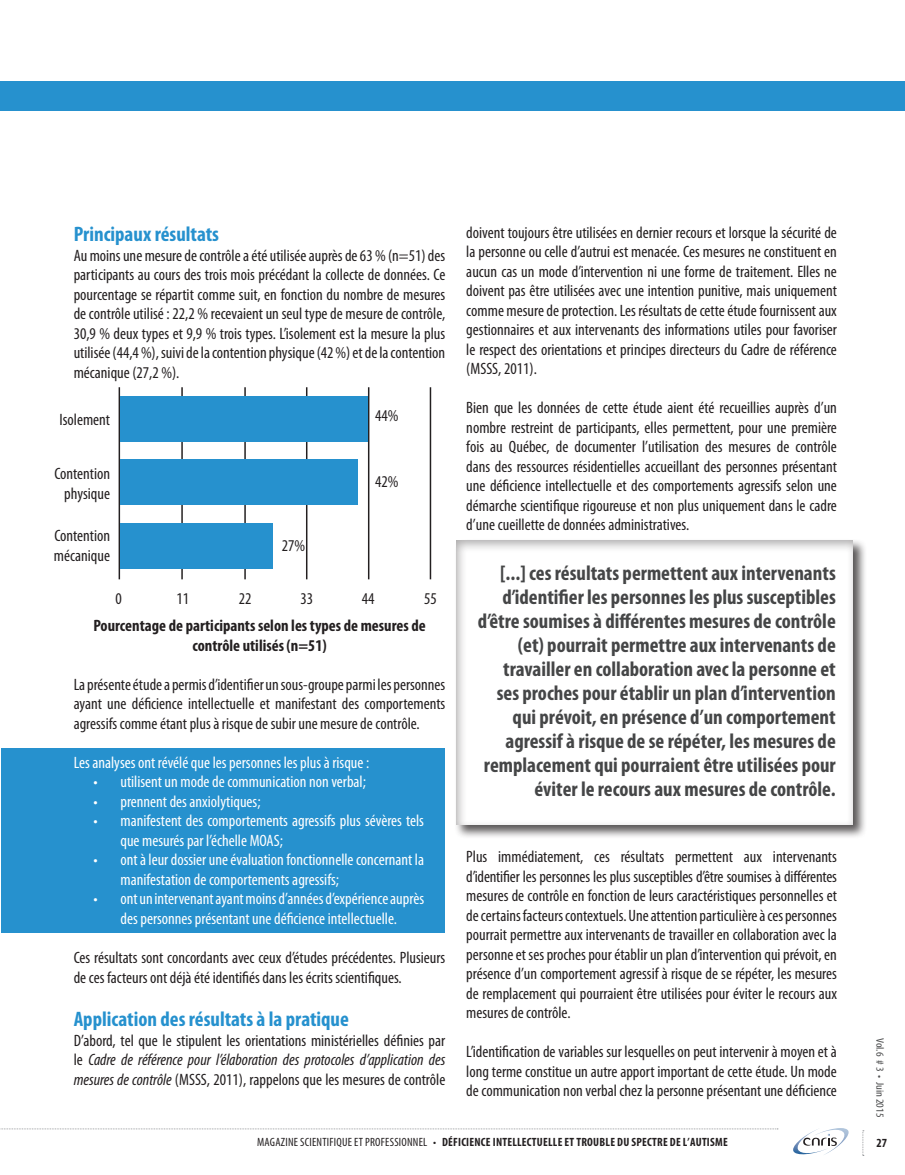
<style>
.page{position:relative;width:905px;height:1175px;background:#fff}
.page>*{position:absolute;margin:0;border:0;box-sizing:border-box;transform-origin:0 0}
.Sous-titres{font:700 condensed 21px/24px "Myriad Pro";color:#454647;text-align:right}
.Sous-titres-2{font:700 condensed 21px "Myriad Pro";color:#2691ce}
.texte{font:condensed 16.5px/19.5px "Myriad Pro";color:#231f20;text-align:justify}
.texte-2{font:condensed 16.5px/19.5px "Myriad Pro";color:#fff}
.texte-3{font:700 condensed 16.5px/19.5px "Myriad Pro";color:#231f20;text-align:center}
.t1{font:700 condensed 12.45px "Myriad Pro";color:#231f20}
.t2{font:700 condensed 12px "Myriad Pro";letter-spacing:.02em;color:#231f20}
.t3{font:condensed 10.8px "Myriad Pro";color:#4b4c4d;scale:1.11 1}
.s1{font-style:italic}
.s2{font-weight:400}
</style>
<div class="page">
<svg style="left:793px;top:1128px;width:55px;height:27px"></svg>
<svg style="left:862px;top:1130px;width:1px;height:26px"></svg>
<svg style="left:0;top:1128px;width:778px;height:1px"></svg>
<div style="left:2px;top:748px;width:443px;height:185px;background:#2691ce"></div>
<hr style="left:119px;top:387px;width:1px;height:192px;background:#231f20">
<hr style="left:181px;top:387px;width:2px;height:192px;background:#231f20">
<hr style="left:244px;top:387px;width:2px;height:192px;background:#231f20">
<hr style="left:306px;top:387px;width:1px;height:192px;background:#231f20">
<hr style="left:368px;top:387px;width:1px;height:192px;background:#231f20">
<hr style="left:429px;top:387px;width:2px;height:192px;background:#231f20">
<div style="left:120px;top:396px;width:247px;height:45px;background:#2691ce"></div>
<div style="left:120px;top:459px;width:238px;height:46px;background:#2691ce"></div>
<div style="left:120px;top:523px;width:153px;height:45px;background:#2691ce"></div>
<div style="left:454px;top:538px;width:413px;height:300px;background:#231f20;opacity:.75"></div>
<div style="left:451px;top:531px;width:404px;height:294px;background:#fff"></div>
<div style="left:0;top:81px;width:904px;height:29px;background:#2691ce"></div>
<p class="Sous-titres-2" style="left:74px;top:221px;width:147px">Principaux résultats</p>
<p class="texte" style="left:74px;top:245px;width:373px">Au moins une mesure de contrôle a été utilisée auprès de 63 % (n=51) des participants au cours des trois mois précédant la collecte de données. Ce pourcentage se répartit comme suit, en fonction du nombre de mesures de contrôle utilisé : 22,2 % recevaient un seul type de mesure de contrôle, 30,9 % deux types et 9,9 % trois types. L’isolement est la mesure la plus utilisée (44,4 %), suivi de la contention physique (42 %) et de la contention mécanique (27,2 %).</p>
<p class="texte" style="left:60px;top:410px;width:52px">Isolement</p>
<p class="texte" style="left:54px;top:463px;width:57px;text-align:center">Contention physique</p>
<p class="texte" style="left:54px;top:526px;width:58px">Contention mécanique</p>
<p class="texte" style="left:282px;top:535px;width:25px">27%</p>
<p class="texte" style="left:375px;top:405px;width:25px">44%</p>
<p class="texte" style="left:375px;top:472px;width:25px">42%</p>
<p class="texte" style="left:115px;top:588px;width:8px">0</p>
<p class="texte" style="left:177px;top:588px;width:14px">11</p>
<p class="texte" style="left:239px;top:588px;width:14px">22</p>
<p class="texte" style="left:300px;top:588px;width:14px">33</p>
<p class="texte" style="left:361px;top:588px;width:14px">44</p>
<p class="texte" style="left:424px;top:588px;width:14px">55</p>
<p class="texte-3" style="left:93px;top:616px;width:334px">Pourcentage de participants selon les types de mesures de contrôle utilisés (n=51)</p>
<p class="texte" style="left:74px;top:674px;width:373px">La présente étude a permis d’identifier un sous-groupe parmi les personnes ayant une déficience intellectuelle et manifestant des comportements agressifs comme étant plus à risque de subir une mesure de contrôle.</p>
<p class="texte-2" style="left:74px;top:752px;width:297px">Les analyses ont révélé que les personnes les plus à risque :</p>
<p class="texte-2" style="left:93px;top:772px;width:274px">• utilisent un mode de communication non verbal;</p>
<p class="texte-2" style="left:93px;top:791px;width:168px">• prennent des anxiolytiques;</p>
<p class="texte-2" style="left:120px;top:811px;width:305px;text-indent:-27px">• manifestent des comportements agressifs plus sévères tels que mesurés par l’échelle MOAS;</p>
<p class="texte-2" style="left:120px;top:850px;width:305px;text-indent:-27px">• ont à leur dossier une évaluation fonctionnelle concernant la manifestation de comportements agressifs;</p>
<p class="texte-2" style="left:93px;top:889px;width:332px;text-align:center">• ont un intervenant ayant moins d’années d’expérience auprès des personnes présentant une déficience intellectuelle.</p>
<p class="texte" style="left:74px;top:947px;width:373px">Ces résultats sont concordants avec ceux d’études précédentes. Plusieurs de ces facteurs ont déjà été identifiés dans les écrits scientifiques.</p>
<p class="Sous-titres-2" style="left:74px;top:1005px;width:277px">Application des résultats à la pratique</p>
<p class="texte" style="left:74px;top:1030px;width:373px">D’abord, tel que le stipulent les orientations ministérielles définies par le <span class="s1">Cadre de référence pour l’élaboration des protocoles d’application des mesures de contrôle</span> (MSSS, 2011), rappelons que les mesures de contrôle</p>
<p class="texte" style="left:466px;top:222px;width:372px">doivent toujours être utilisées en dernier recours et lorsque la sécurité de la personne ou celle d’autrui est menacée. Ces mesures ne constituent en aucun cas un mode d’intervention ni une forme de traitement. Elles ne doivent pas être utilisées avec une intention punitive, mais uniquement comme mesure de protection. Les résultats de cette étude fournissent aux gestionnaires et aux intervenants des informations utiles pour favoriser le respect des orientations et principes directeurs du Cadre de référence (MSSS, 2011).</p>
<p class="texte" style="left:466px;top:398px;width:372px">Bien que les données de cette étude aient été recueillies auprès d’un nombre restreint de participants, elles permettent, pour une première fois au Québec, de documenter l’utilisation des mesures de contrôle dans des ressources résidentielles accueillant des personnes présentant une déficience intellectuelle et des comportements agressifs selon une démarche scientifique rigoureuse et non plus uniquement dans le cadre d’une cueillette de données administratives.</p>
<p class="Sous-titres" style="left:478px;top:560px;width:359px">[...] ces résultats permettent aux intervenants d’identifier les personnes les plus susceptibles d’être soumises à différentes mesures de contrôle (et) pourrait permettre aux intervenants de travailler en collaboration avec la personne et ses proches pour établir un plan d’intervention qui prévoit, en présence d’un comportement agressif à risque de se répéter, les mesures de remplacement qui pourraient être utilisées pour éviter le recours aux mesures de contrôle.</p>
<p class="texte" style="left:466px;top:846px;width:372px">Plus immédiatement, ces résultats permettent aux intervenants d’identifier les personnes les plus susceptibles d’être soumises à différentes mesures de contrôle en fonction de leurs caractéristiques personnelles et de certains facteurs contextuels. Une attention particulière à ces personnes pourrait permettre aux intervenants de travailler en collaboration avec la personne et ses proches pour établir un plan d’intervention qui prévoit, en présence d’un comportement agressif à risque de se répéter, les mesures de remplacement qui pourraient être utilisées pour éviter le recours aux mesures de contrôle.</p>
<p class="texte" style="left:466px;top:1041px;width:372px">L’identification de variables sur lesquelles on peut intervenir à moyen et à long terme constitue un autre apport important de cette étude. Un mode de communication non verbal chez la personne présentant une déficience</p>
<p class="t2" style="left:257px;top:1134px;width:472px"><span class="s2">MAGAZINE SCIENTIFIQUE ET PROFESSIONNEL •</span> DÉFICIENCE INTELLECTUELLE ET TROUBLE DU SPECTRE DE L’AUTISME</p>
<p class="t3" style="left:886px;top:1038px;width:73px;rotate:90deg">Vol.6 # 3 • Juin 2015</p>
<p class="t1" style="left:876px;top:1134px;width:12px">27</p>
</div>
